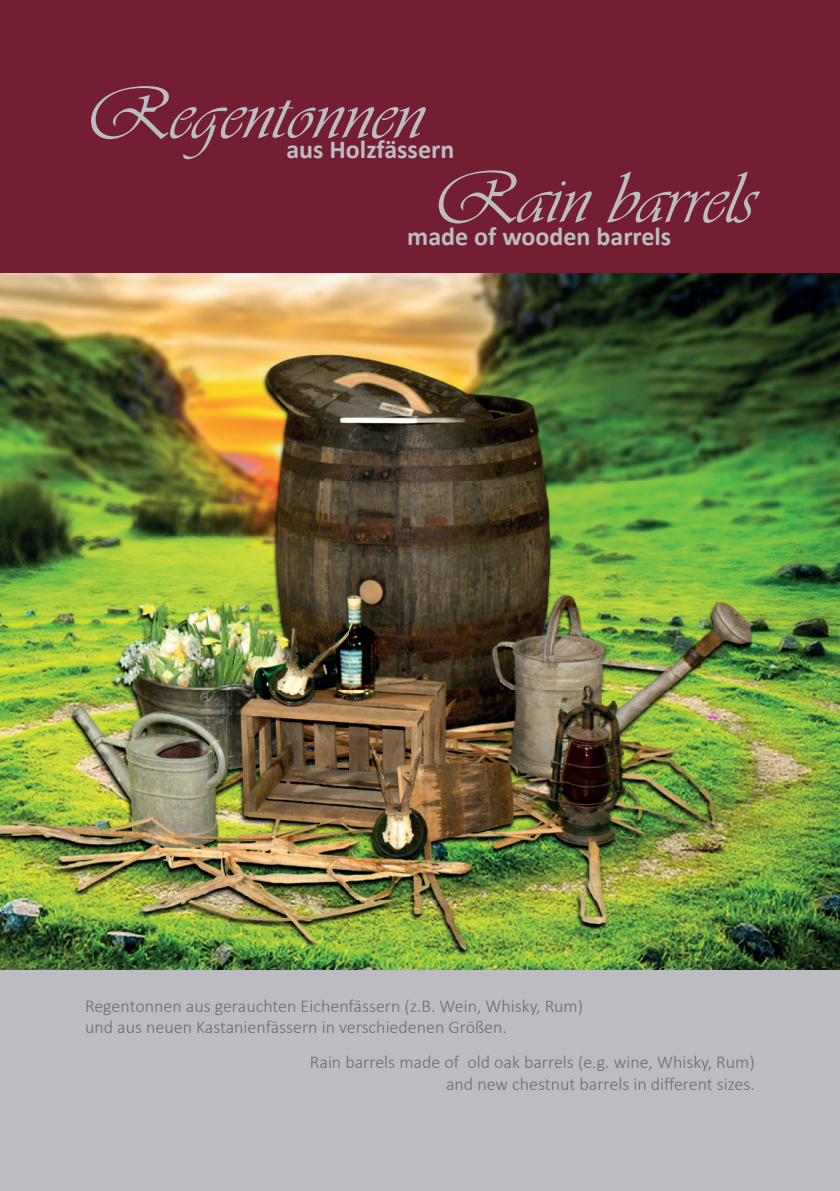
<style>
.page{position:relative;width:840px;height:1191px;background:#fff}
.page>*{position:absolute;margin:0;border:0;box-sizing:border-box;transform-origin:0 0}
.t1{font:76px "Vivaldii";color:#bcbdc0}
.t2{font:700 26px "Calibri";color:#bcbdc0}
.t3{font:300 18px/21.6px "Calibri";color:#6c6d70}
</style>
<div class="page">
<div style="left:0;top:0;width:839px;height:273px;background:#731e33"></div>
<div style="left:0;top:969px;width:839px;height:222px;background:#bcbdc0"></div>
<img style="left:0;top:273px;width:839px;height:696px">
<h1 class="t1" style="left:85px;top:69px;width:340px">Regentonnen</h1>
<h2 class="t2" style="left:286px;top:130px;width:169px">aus Holzfässern</h2>
<h1 class="t1" style="left:432px;top:154px;width:323px">Rain barrels</h1>
<h2 class="t2" style="left:407px;top:218px;width:265px">made of wooden barrels</h2>
<p class="t3" style="left:85px;top:994px;width:499px">Regentonnen aus gerauchten Eichenfässern (z.B. Wein, Whisky, Rum) und aus neuen Kastanienfässern in verschiedenen Größen.</p>
<p class="t3" style="left:310px;top:1051px;width:446px;text-align:right">Rain barrels made of old oak barrels (e.g. wine, Whisky, Rum) and new chestnut barrels in different sizes.</p>
</div>
